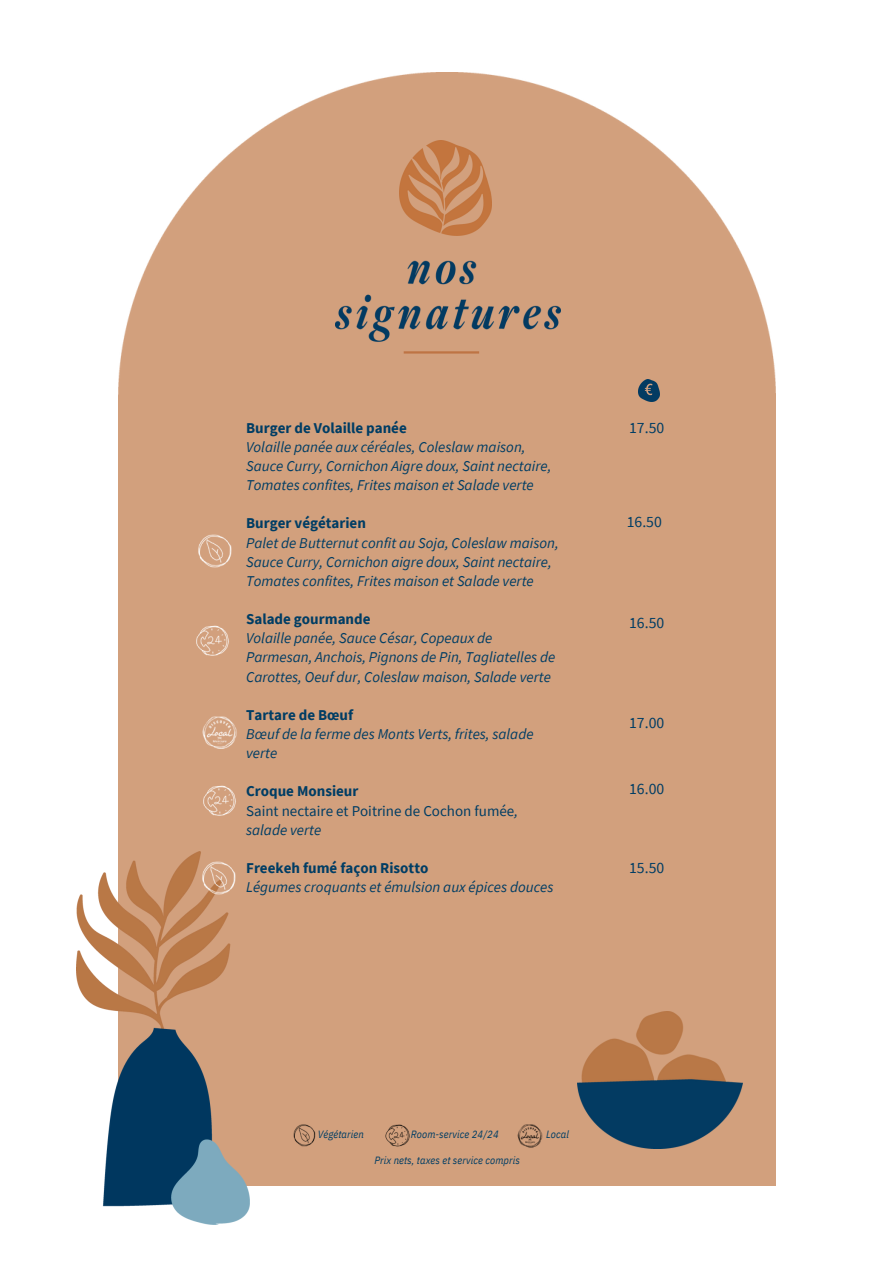
<style>
.page{position:relative;width:894px;height:1264px;background:#fff}
.page>*{position:absolute;margin:0;border:0;box-sizing:border-box;transform-origin:0 0}
.t1{font:15.75px "Source Sans Pro";color:#003d64}
.t2{font:italic 15px/19.2px "Source Sans Pro";color:#003d64}
.t3{font:15px/19.2px "Source Sans Pro";color:#003d64}
.t4{font:italic 10.5px "IBM Plex Sans Cond";letter-spacing:.01em;color:#003d64}
.s1{font-weight:700;font-style:normal}
.s2{font-weight:700}
.s3{font-style:italic}
</style>
<div class="page">
<img style="left:118px;top:73px;width:657px;height:1112px">
<img style="left:399px;top:141px;width:92px;height:94px">
<img style="left:76px;top:851px;width:173px;height:373px">
<img style="left:577px;top:1011px;width:165px;height:137px">
<hr style="left:403px;top:351px;width:76px;height:2px;background:#be7444">
<img style="left:638px;top:379px;width:21px;height:22px">
<img style="left:335px;top:243px;width:225px;height:100px">
<img style="left:194px;top:531px;width:41px;height:38px">
<img style="left:199px;top:858px;width:40px;height:38px">
<img style="left:200px;top:715px;width:37px;height:33px">
<img style="left:194px;top:622px;width:37px;height:35px">
<img style="left:384px;top:1122px;width:27px;height:25px">
<img style="left:292px;top:1122px;width:25px;height:25px">
<img style="left:516px;top:1122px;width:26px;height:26px">
<img style="left:201px;top:782px;width:38px;height:35px">
<h1 class="t2" style="left:246px;top:418px;width:306px"><span class="s1">Burger de Volaille panée<br></span>Volaille panée aux céréales, Coleslaw maison, Sauce Curry, Cornichon Aigre doux, Saint nectaire, Tomates confites, Frites maison et Salade verte</h1>
<h1 class="t2" style="left:246px;top:513px;width:314px"><span class="s1">Burger végétarien<br></span>Palet de Butternut confit au Soja, Coleslaw maison, Sauce Curry, Cornichon aigre doux, Saint nectaire, Tomates confites, Frites maison et Salade verte</h1>
<h1 class="t2" style="left:246px;top:609px;width:310px"><span class="s1">Salade gourmande<br></span>Volaille panée, Sauce César, Copeaux de Parmesan, Anchois, Pignons de Pin, Tagliatelles de Carottes, Oeuf dur, Coleslaw maison, Salade verte</h1>
<h1 class="t2" style="left:246px;top:705px;width:289px"><span class="s1">Tartare de Bœuf<br></span>Bœuf de la ferme des Monts Verts, frites, salade verte</h1>
<h1 class="t3" style="left:246px;top:781px;width:273px"><span class="s2">Croque Monsieur<br></span>Saint nectaire et Poitrine de Cochon fumée<span class="s3">, salade verte</span></h1>
<p class="t2" style="left:246px;top:858px;width:309px"><span class="s1">Freekeh fumé façon Risotto<br></span>Légumes croquants et émulsion aux épices douces</p>
<h1 class="t1" style="left:629px;top:417px;width:37px">17.50</h1>
<h1 class="t1" style="left:626px;top:512px;width:37px">16.50</h1>
<h1 class="t1" style="left:629px;top:612px;width:37px">16.50</h1>
<h1 class="t1" style="left:629px;top:712px;width:37px">17.00</h1>
<p class="t1" style="left:629px;top:778px;width:37px">16.00</p>
<h1 class="t1" style="left:629px;top:857px;width:37px">15.50</h1>
<p class="t4" style="left:318px;top:1127px;width:47px">Végétarien</p>
<p class="t4" style="left:410px;top:1127px;width:89px">Room-service 24/24</p>
<p class="t4" style="left:546px;top:1127px;width:24px">Local</p>
<p class="t4" style="left:374px;top:1153px;width:147px">Prix nets, taxes et service compris</p>
</div>
